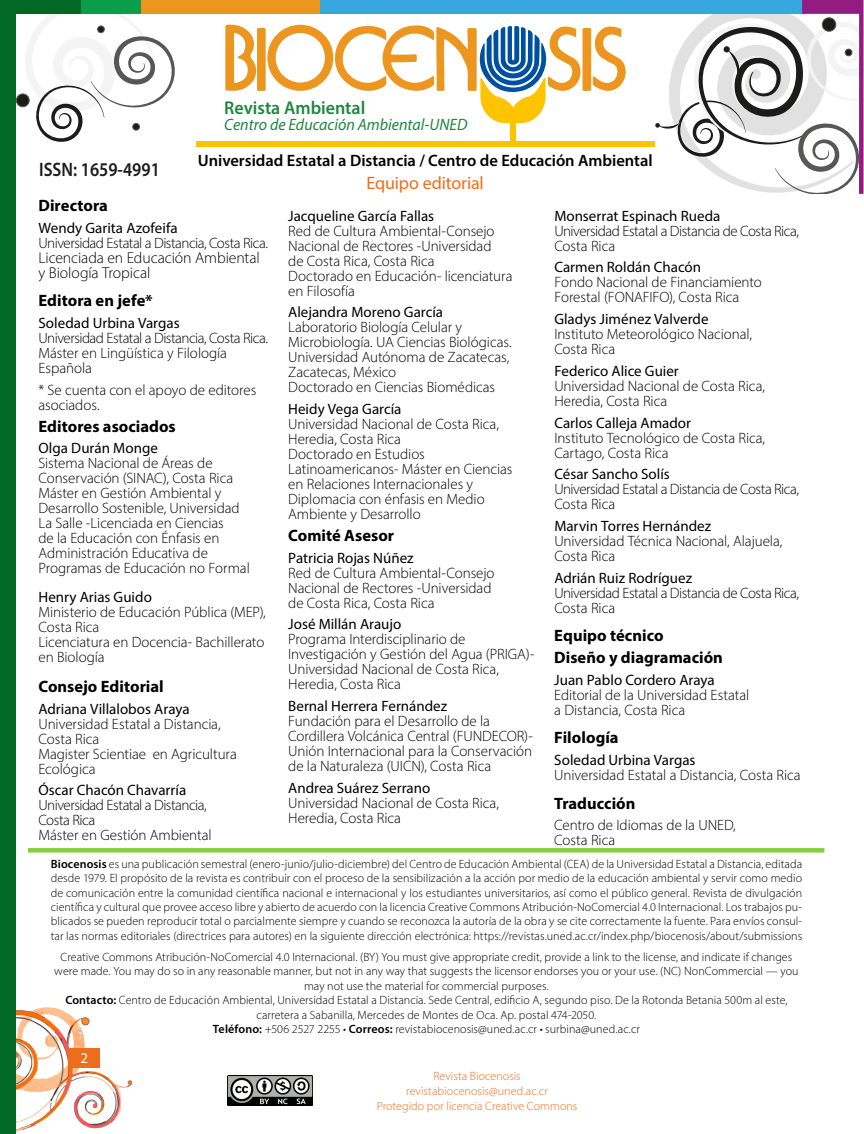
<style>
.page{position:relative;width:864px;height:1134px;background:#fff}
.page>*{position:absolute;margin:0;border:0;box-sizing:border-box;transform-origin:0 0}
.t1{font:600 19.5px "Myriad Pro";color:#1c1c1b;scale:.88 1}
.t2{font:600 18.6px "Myriad Pro";color:#1c883d}
.t3{font:18px "Myriad Pro";letter-spacing:-.01em;color:#ed6d1e}
.t4{font:700 16.5px/21.8px "Myriad Pro";color:#000}
.t5{font:600 16.5px "Myriad Pro";color:#000}
.t6{font:italic 16.5px "Myriad Pro";color:#1c883d}
.t7{font:300 15.75px/15px "Myriad Pro";letter-spacing:-.005em;color:#000}
.t8{font:300 15px/15px "Myriad Pro";letter-spacing:-.005em;color:#000}
.t9{font:15px "Myriad Pro";color:#000}
.t10{font:300 15px/15px "Myriad Pro";letter-spacing:-.03em;color:#000}
.t11{font:15px "Myriad Pro";color:#fff}
.t12{font:300 12px/14.4px "Myriad Pro";letter-spacing:.005em;color:#000;text-align:justify}
.t13{font:300 12px/15px "Myriad Pro";letter-spacing:.005em;color:#ed6d1e;text-align:center}
.s1{font-weight:600}
</style>
<div class="page">
<svg style="left:15px;top:1007px;width:118px;height:127px"></svg>
<div style="left:68px;top:1048px;width:31px;height:19px;background:#ed6d1e"></div>
<img style="left:227px;top:1075px;width:86px;height:30px">
<div style="left:0;top:12px;width:15px;height:1122px;background:#026826"></div>
<div style="left:28px;top:848px;width:796px;height:5px;background:#85ce3d"></div>
<svg style="left:16px;top:14px;width:159px;height:128px"></svg>
<div style="left:141px;top:0;width:179px;height:14px;background:#ed961f"></div>
<div style="left:80px;top:0;width:61px;height:14px;background:#0a9d4a"></div>
<div style="left:320px;top:0;width:486px;height:14px;background:#37a7df"></div>
<svg style="left:225px;top:24px;width:404px;height:118px"></svg>
<svg style="left:655px;top:0;width:209px;height:194px"></svg>
<div style="left:0;top:0;width:80px;height:14px;background:#016826"></div>
<div style="left:196px;top:142px;width:458px;height:5px;background:#ffc300"></div>
<h1 class="t1" style="left:39px;top:157px;width:139px">ISSN: 1659-4991</h1>
<p class="t2" style="left:224px;top:95px;width:143px">Revista Ambiental</p>
<p class="t6" style="left:224px;top:114px;width:245px">Centro de Educación Ambiental-UNED</p>
<p class="t5" style="left:198px;top:150px;width:456px">Universidad Estatal a Distancia / Centro de Educación Ambiental</p>
<p class="t3" style="left:367px;top:172px;width:119px">Equipo editorial</p>
<p class="t4" style="left:38px;top:194px;width:71px">Directora</p>
<p class="t9" style="left:38px;top:219px;width:141px">Wendy Garita Azofeifa</p>
<p class="t10" style="left:38px;top:235px;width:231px">Universidad Estatal a Distancia, Costa Rica.</p>
<p class="t7" style="left:38px;top:250px;width:223px">Licenciada en Educación Ambiental y Biología Tropical</p>
<p class="t4" style="left:38px;top:289px;width:116px">Editora en jefe*</p>
<p class="t9" style="left:38px;top:314px;width:143px">Soledad Urbina Vargas</p>
<p class="t8" style="left:38px;top:330px;width:231px">Universidad Estatal a Distancia, Costa Rica.<br>Máster en Lingüística y Filología<br>Española</p>
<p class="t8" style="left:38px;top:382px;width:219px">* Se cuenta con el apoyo de editores asociados.</p>
<p class="t4" style="left:38px;top:415px;width:139px">Editores asociados</p>
<p class="t9" style="left:38px;top:439px;width:121px">Olga Durán Monge</p>
<p class="t8" style="left:38px;top:456px;width:213px">Sistema Nacional de Áreas de<br>Conservación (SINAC), Costa Rica<br>Máster en Gestión Ambiental y<br>Desarrollo Sostenible, Universidad<br>La Salle -Licenciada en Ciencias<br>de la Educación con Énfasis en<br>Administración Educativa de<br>Programas de Educación no Formal</p>
<p class="t9" style="left:38px;top:588px;width:115px">Henry Arias Guido</p>
<p class="t8" style="left:38px;top:604px;width:229px">Ministerio de Educación Pública (MEP),<br>Costa Rica<br>Licenciatura en Docencia- Bachillerato en Biología</p>
<p class="t4" style="left:38px;top:675px;width:127px">Consejo Editorial</p>
<p class="t9" style="left:38px;top:699px;width:153px">Adriana Villalobos Araya</p>
<p class="t8" style="left:38px;top:716px;width:200px">Universidad Estatal a Distancia,<br>Costa Rica<br>Magister Scientiae en Agricultura<br>Ecológica</p>
<p class="t9" style="left:38px;top:781px;width:149px">Óscar Chacón Chavarría</p>
<p class="t10" style="left:38px;top:798px;width:175px">Universidad Estatal a Distancia,<br>Costa Rica<br>Máster en Gestión Ambiental</p>
<p class="t12" style="left:51px;top:857px;width:753px"><span class="s1">Biocenosis</span> es una publicación semestral (enero-junio/julio-diciembre) del Centro de Educación Ambiental (CEA) de la Universidad Estatal a Distancia, editada desde 1979. El propósito de la revista es contribuir con el proceso de la sensibilización a la acción por medio de la educación ambiental y servir como medio de comunicación entre la comunidad científica nacional e internacional y los estudiantes universitarios, así como el público general. Revista de divulgación científica y cultural que provee acceso libre y abierto de acuerdo con la licencia Creative Commons Atribución-NoComercial 4.0 Internacional. Los trabajos pu&shy;blicados se pueden reproducir total o parcialmente siempre y cuando se reconozca la autoría de la obra y se cite correctamente la fuente. Para envíos consul&shy;tar las normas editoriales (directrices para autores) en la siguiente dirección electrónica: https://revistas.uned.ac.cr/index.php/biocenosis/about/submissions</p>
<p class="t12" style="left:54px;top:950px;width:746px;text-align:center">Creative Commons Atribución-NoComercial 4.0 Internacional. (BY) You must give appropriate credit, provide a link to the license, and indicate if changes were made. You may do so in any reasonable manner, but not in any way that suggests the licensor endorses you or your use. (NC) NonCommercial — you may not use the material for commercial purposes.<br><span class="s1">Contacto:</span> Centro de Educación Ambiental, Universidad Estatal a Distancia. Sede Central, edificio A, segundo piso. De la Rotonda Betania 500m al este, carretera a Sabanilla, Mercedes de Montes de Oca. Ap. postal 474-2050.<br><span class="s1">Teléfono:</span> +506 2527 2255 • <span class="s1">Correos:</span> revistabiocenosis@uned.ac.cr • surbina@uned.ac.cr</p>
<p class="t9" style="left:554px;top:206px;width:168px">Monserrat Espinach Rueda</p>
<p class="t10" style="left:554px;top:223px;width:246px">Universidad Estatal a Distancia de Costa Rica,<br>Costa Rica</p>
<p class="t9" style="left:554px;top:258px;width:148px">Carmen Roldán Chacón</p>
<p class="t8" style="left:554px;top:275px;width:209px">Fondo Nacional de Financiamiento<br>Forestal (FONAFIFO), Costa Rica</p>
<p class="t9" style="left:554px;top:310px;width:156px">Gladys Jiménez Valverde</p>
<p class="t8" style="left:554px;top:326px;width:199px">Instituto Meteorológico Nacional,<br>Costa Rica</p>
<p class="t9" style="left:554px;top:362px;width:126px">Federico Alice Guier</p>
<p class="t8" style="left:554px;top:378px;width:212px">Universidad Nacional de Costa Rica,<br>Heredia, Costa Rica</p>
<p class="t9" style="left:554px;top:413px;width:138px">Carlos Calleja Amador</p>
<p class="t8" style="left:554px;top:430px;width:212px">Instituto Tecnológico de Costa Rica,<br>Cartago, Costa Rica</p>
<p class="t9" style="left:554px;top:465px;width:117px">César Sancho Solís</p>
<p class="t10" style="left:554px;top:482px;width:246px">Universidad Estatal a Distancia de Costa Rica,<br>Costa Rica</p>
<p class="t9" style="left:554px;top:517px;width:158px">Marvin Torres Hernández</p>
<p class="t8" style="left:554px;top:533px;width:230px">Universidad Técnica Nacional, Alajuela,<br>Costa Rica</p>
<p class="t9" style="left:554px;top:569px;width:139px">Adrián Ruiz Rodríguez</p>
<p class="t10" style="left:554px;top:585px;width:246px">Universidad Estatal a Distancia de Costa Rica,<br>Costa Rica</p>
<p class="t4" style="left:554px;top:624px;width:170px">Equipo técnico<br>Diseño y diagramación</p>
<p class="t9" style="left:554px;top:671px;width:162px">Juan Pablo Cordero Araya</p>
<p class="t8" style="left:554px;top:687px;width:196px">Editorial de la Universidad Estatal a Distancia, Costa Rica</p>
<p class="t4" style="left:554px;top:726px;width:66px">Filología</p>
<p class="t9" style="left:554px;top:751px;width:143px">Soledad Urbina Vargas</p>
<p class="t8" style="left:554px;top:767px;width:248px">Universidad Estatal a Distancia, Costa Rica</p>
<p class="t4" style="left:554px;top:792px;width:83px">Traducción</p>
<p class="t8" style="left:554px;top:818px;width:183px">Centro de Idiomas de la UNED,<br>Costa Rica</p>
<p class="t9" style="left:288px;top:206px;width:147px">Jacqueline García Fallas</p>
<p class="t8" style="left:288px;top:223px;width:226px">Red de Cultura Ambiental-Consejo<br>Nacional de Rectores -Universidad<br>de Costa Rica, Costa Rica<br>Doctorado en Educación- licenciatura en Filosofía</p>
<p class="t9" style="left:288px;top:303px;width:156px">Alejandra Moreno García</p>
<p class="t8" style="left:288px;top:320px;width:225px">Laboratorio Biología Celular y<br>Microbiología. UA Ciencias Biológicas.<br>Universidad Autónoma de Zacatecas,<br>Zacatecas, México<br>Doctorado en Ciencias Biomédicas</p>
<p class="t9" style="left:288px;top:400px;width:115px">Heidy Vega García</p>
<p class="t8" style="left:288px;top:416px;width:226px">Universidad Nacional de Costa Rica,<br>Heredia, Costa Rica<br>Doctorado en Estudios<br>Latinoamericanos- Máster en Ciencias en Relaciones Internacionales y<br>Diplomacia con énfasis en Medio<br>Ambiente y Desarrollo</p>
<p class="t4" style="left:288px;top:524px;width:107px">Comité Asesor</p>
<p class="t9" style="left:288px;top:548px;width:127px">Patricia Rojas Núñez</p>
<p class="t8" style="left:288px;top:565px;width:208px">Red de Cultura Ambiental-Consejo<br>Nacional de Rectores -Universidad de Costa Rica, Costa Rica</p>
<p class="t9" style="left:288px;top:615px;width:115px">José Millán Araujo</p>
<p class="t8" style="left:288px;top:632px;width:248px">Programa Interdisciplinario de Investigación y Gestión del Agua (PRIGA)- Universidad Nacional de Costa Rica, Heredia, Costa Rica</p>
<p class="t9" style="left:288px;top:697px;width:161px">Bernal Herrera Fernández</p>
<p class="t8" style="left:288px;top:713px;width:246px">Fundación para el Desarrollo de la Cordillera Volcánica Central (FUNDECOR)- Unión Internacional para la Conservación de la Naturaleza (UICN), Costa Rica</p>
<p class="t9" style="left:288px;top:779px;width:144px">Andrea Suárez Serrano</p>
<p class="t8" style="left:288px;top:795px;width:212px">Universidad Nacional de Costa Rica,<br>Heredia, Costa Rica</p>
<p class="t11" style="left:81px;top:1049px;width:9px">2</p>
<p class="t13" style="left:377px;top:1068px;width:202px">Revista Biocenosis revistabiocenosis@uned.ac.cr<br>Protegido por licencia Creative Commons</p>
</div>
